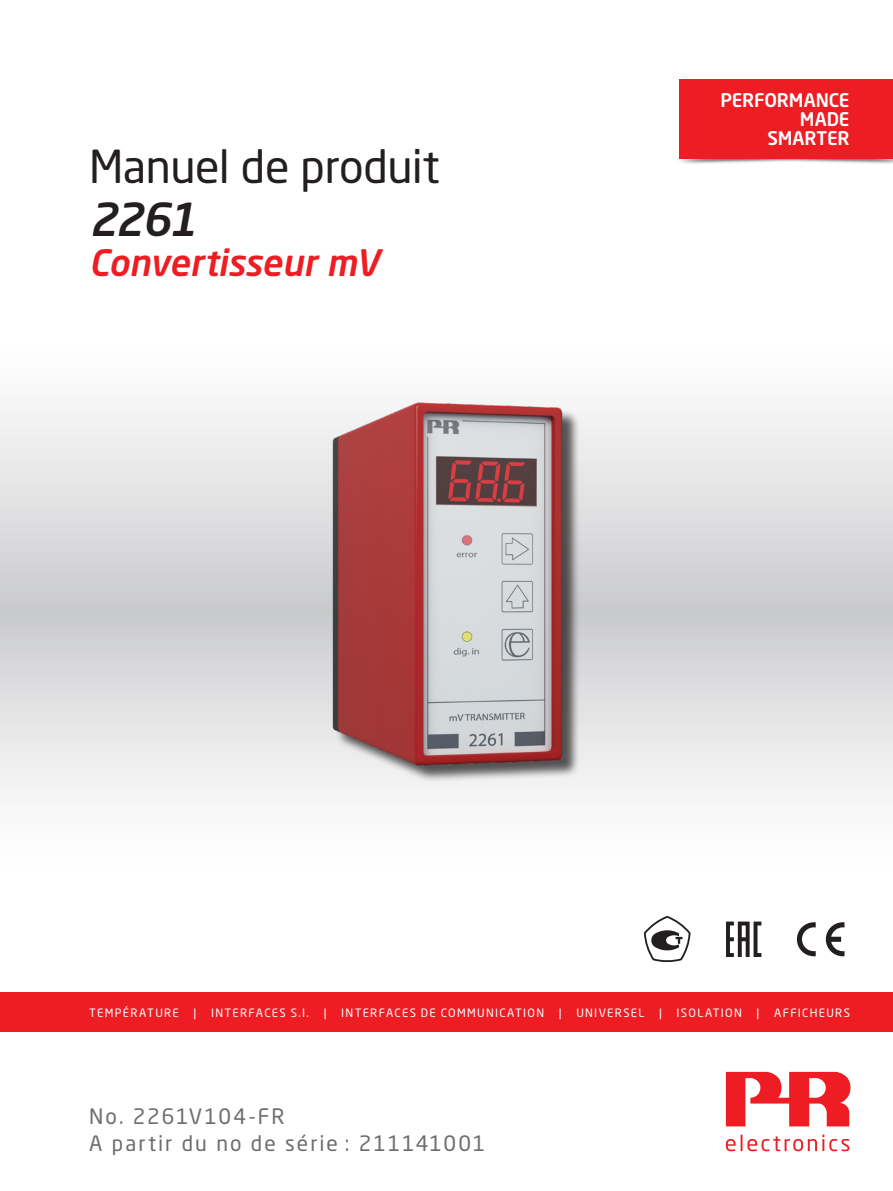
<style>
.page{position:relative;width:893px;height:1191px;background:#fff}
.page>*{position:absolute;margin:0;border:0;box-sizing:border-box;transform-origin:0 0}
.t1{font:45px "Neo Sans Pro";letter-spacing:-.01em;color:#231f20}
.t2{font:italic 500 45px "Neo Sans Pro";color:#231f20}
.t3{font:italic 500 36px "Neo Sans Pro";letter-spacing:-.01em;color:#ee1d23}
.t4{font:21px/27px "Neo Sans Pro";letter-spacing:.09em;color:#6c6d70}
.t5{font:500 18.6px/19px "Neo Sans Std";letter-spacing:-.01em;color:#fff;text-align:right}
.t6{font:11.4px "Neo Sans Pro";letter-spacing:.11em;color:#fff}
</style>
<div class="page">
<svg style="left:0;top:408px;width:893px;height:387px"></svg>
<div style="left:0;top:992px;width:893px;height:40px;background:#ee1d23"></div>
<svg style="left:726px;top:1134px;width:123px;height:17px"></svg>
<svg style="left:726px;top:1071px;width:124px;height:55px"></svg>
<img style="left:679px;top:153px;width:214px;height:11px">
<div style="left:680px;top:79px;width:213px;height:80px;background:#ee1d23"></div>
<img style="left:213px;top:402px;width:467px;height:392px">
<svg style="left:826px;top:922px;width:18px;height:34px"></svg>
<svg style="left:797px;top:922px;width:19px;height:34px"></svg>
<svg style="left:726px;top:921px;width:35px;height:36px"></svg>
<svg style="left:644px;top:915px;width:46px;height:47px"></svg>
<h1 class="t1" style="left:89px;top:139px;width:352px">Manuel de produit</h1>
<h1 class="t2" style="left:89px;top:191px;width:108px">2261</h1>
<h2 class="t3" style="left:89px;top:240px;width:292px">Convertisseur mV</h2>
<h3 class="t5" style="left:720px;top:90px;width:131px">PERFORMANCE<br>MADE<br>SMARTER</h3>
<p class="t6" style="left:89px;top:1005px;width:91px">TEMPÉRATURE</p>
<p class="t6" style="left:194px;top:1005px;width:4px">|</p>
<p class="t6" style="left:211px;top:1005px;width:99px">INTERFACES S.I.</p>
<p class="t6" style="left:324px;top:1005px;width:4px">|</p>
<p class="t6" style="left:341px;top:1005px;width:204px">INTERFACES DE COMMUNICATION</p>
<p class="t6" style="left:559px;top:1005px;width:4px">|</p>
<p class="t6" style="left:576px;top:1005px;width:69px">UNIVERSEL</p>
<p class="t6" style="left:659px;top:1005px;width:4px">|</p>
<p class="t6" style="left:677px;top:1005px;width:67px">ISOLATION</p>
<p class="t6" style="left:757px;top:1005px;width:4px">|</p>
<p class="t6" style="left:774px;top:1005px;width:77px">AFFICHEURS</p>
<h3 class="t4" style="left:89px;top:1102px;width:398px">No. 2261V104-FR<br>A partir du no de série : 211141001</h3>
</div>
